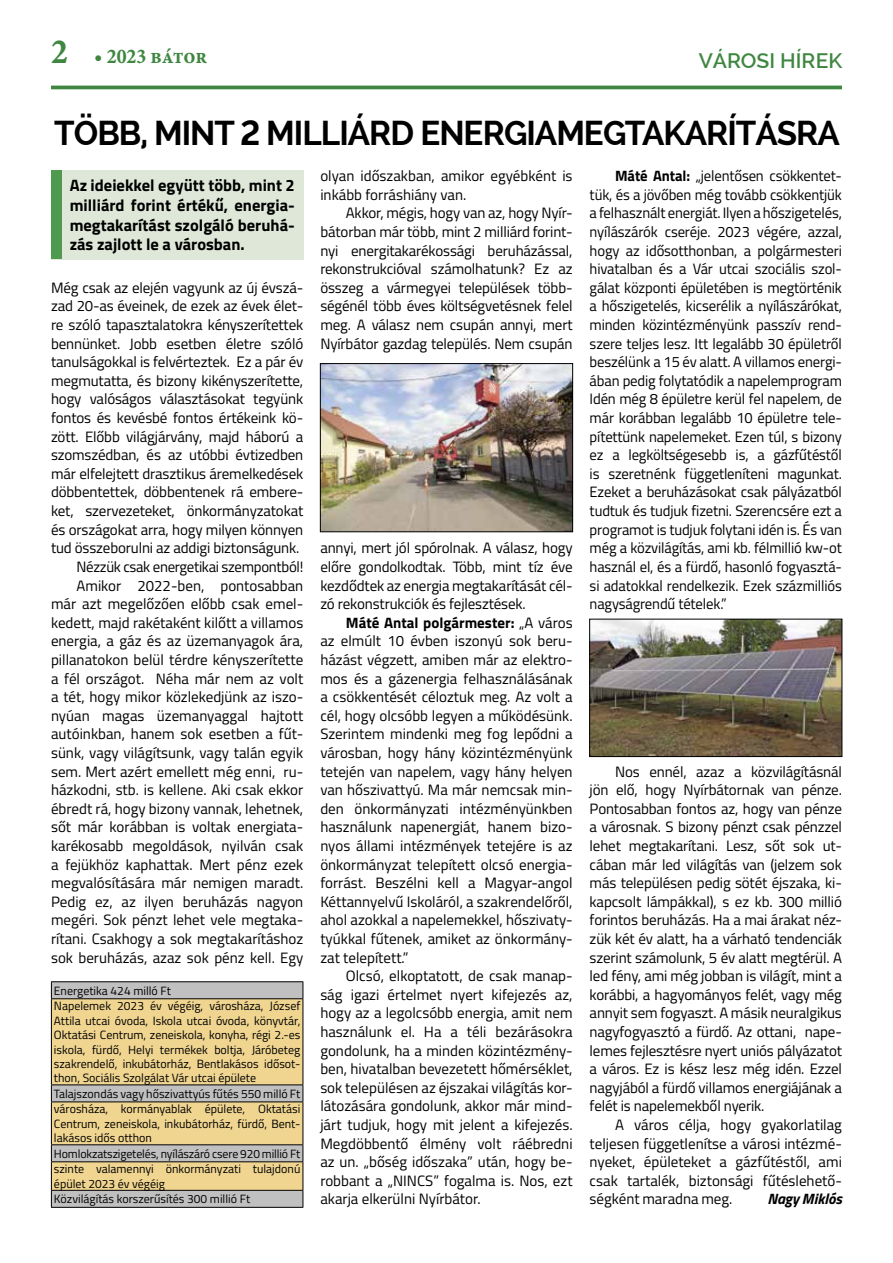
<style>
.page{position:relative;width:893px;height:1263px;background:#fff}
.page>*{position:absolute;margin:0;border:0;box-sizing:border-box;transform-origin:0 0}
.t1{font:700 34.5px "Raleway";letter-spacing:-.03em;color:#000;scale:.96 1}
.t2{font:21px "Minion Pro Bold Cn Capt";letter-spacing:-.005em;color:#3f8741}
.t3{font:600 21px "Raleway";color:#3f8741}
.t4{font:700 16.5px/19.8px "Titillium";color:#000;text-align:justify}
.t5{font:15px/18.6px "Titillium";letter-spacing:-.01em;color:#000;text-align:justify}
.t6{font:italic 700 15px "Titillium";color:#000}
.t7{font:12px/14.4px "Titillium";color:#000}
.s1{font-size:35.55px}
.s2{font-weight:700}
</style>
<div class="page">
<hr style="left:51px;top:86px;width:791px;height:3px;background:#3f8741">
<div style="left:52px;top:982px;width:251px;height:225px;background:#c0c0c0"></div>
<svg style="left:52px;top:999px;width:251px;height:191px;background:#e5ce97"></svg>
<hr style="left:51px;top:981px;width:252px;height:1px;background:#000">
<svg style="left:51px;top:982px;width:1px;height:16px"></svg>
<svg style="left:303px;top:982px;width:1px;height:16px"></svg>
<hr style="left:51px;top:998px;width:252px;height:1px;background:#000">
<hr style="left:51px;top:999px;width:1px;height:85px;background:#000">
<hr style="left:303px;top:999px;width:1px;height:85px;background:#000">
<hr style="left:51px;top:1084px;width:252px;height:1px;background:#000">
<svg style="left:51px;top:1085px;width:1px;height:16px"></svg>
<svg style="left:303px;top:1085px;width:1px;height:16px"></svg>
<hr style="left:51px;top:1101px;width:252px;height:1px;background:#000">
<hr style="left:51px;top:1102px;width:1px;height:42px;background:#000">
<hr style="left:303px;top:1102px;width:1px;height:42px;background:#000">
<hr style="left:51px;top:1144px;width:252px;height:1px;background:#000">
<hr style="left:51px;top:1161px;width:252px;height:1px;background:#000">
<hr style="left:51px;top:1190px;width:252px;height:1px;background:#000">
<svg style="left:51px;top:1145px;width:1px;height:62px"></svg>
<svg style="left:303px;top:1145px;width:1px;height:62px"></svg>
<hr style="left:51px;top:1207px;width:252px;height:1px;background:#000">
<img style="left:591px;top:621px;width:249px;height:134px">
<div style="left:589px;top:619px;width:253px;height:138px;border:1px solid #000"></div>
<img style="left:322px;top:365px;width:249px;height:165px">
<div style="left:320px;top:363px;width:253px;height:169px;border:1px solid #000"></div>
<div style="left:51px;top:170px;width:252px;height:89px;background:#dfe8d8"></div>
<div style="left:51px;top:170px;width:10px;height:89px;background:#509a50"></div>
<h2 class="t2" style="left:51px;top:42px;width:158px"><span class="s1">2</span> • 2023 bátor</h2>
<h2 class="t3" style="left:699px;top:48px;width:145px">VÁROSI HÍREK</h2>
<h1 class="t1" style="left:54px;top:113px;width:820px">TÖBB, MINT 2 MILLIÁRD ENERGIAMEGTAKARÍTÁSRA</h1>
<p class="t4" style="left:70px;top:174px;width:227px">Az ideiekkel együtt több, mint 2 milliárd forint értékű, energia&shy;megtakarítást szolgáló beruhá&shy;zás zajlott le a városban.</p>
<p class="t5" style="left:51px;top:278px;width:254px;text-align:right">Még csak az elején vagyunk az új évszá&shy;zad 20-as éveinek, de ezek az évek élet&shy;re szóló tapasztalatokra kényszerítettek bennünket. Jobb esetben életre szóló tanulságokkal is felvérteztek. Ez a pár év megmutatta, és bizony kikényszerítette, hogy valóságos választásokat tegyünk fontos és kevésbé fontos értékeink kö&shy;zött. Előbb világjárvány, majd háború a szomszédban, és az utóbbi évtizedben már elfelejtett drasztikus áremelkedések döbbentettek, döbbentenek rá embere&shy;ket, szervezeteket, önkormányzatokat és országokat arra, hogy milyen könnyen tud összeborulni az addigi biztonságunk.<br>Nézzük csak energetikai szempontból!<br>Amikor 2022-ben, pontosabban már azt megelőzően előbb csak emel&shy;kedett, majd rakétaként kilőtt a villamos energia, a gáz és az üzemanyagok ára, pillanatokon belül térdre kényszerítette a fél országot. Néha már nem az volt a tét, hogy mikor közlekedjünk az iszo&shy;nyúan magas üzemanyaggal hajtott autóinkban, hanem sok esetben a fűt&shy;sünk, vagy világítsunk, vagy talán egyik sem. Mert azért emellett még enni, ru&shy;házkodni, stb. is kellene. Aki csak ekkor ébredt rá, hogy bizony vannak, lehetnek, sőt már korábban is voltak energiata&shy;karékosabb megoldások, nyilván csak a fejükhöz kaphattak. Mert pénz ezek megvalósítására már nemigen maradt.<br>Pedig ez, az ilyen beruházás nagyon megéri. Sok pénzt lehet vele megtaka&shy;rítani. Csakhogy a sok megtakarításhoz sok beruházás, azaz sok pénz kell. Egy</p>
<p class="t7" style="left:54px;top:982px;width:248px;line-height:15.6px">Energetika 424 milló Ft<br>Napelemek 2023 év végéig, városháza, József</p>
<p class="t7" style="left:54px;top:1013px;width:248px;text-align:justify">Attila utcai óvoda, Iskola utcai óvoda, könyvtár, Oktatási Centrum, zeneiskola, konyha, régi 2.-es iskola, fürdő, Helyi termékek boltja, Járóbeteg szakrendelő, inkubátorház, Bentlakásos idősot&shy;thon, Sociális Szolgálat Vár utcai épülete</p>
<p class="t7" style="left:54px;top:1085px;width:248px;line-height:15.6px">Talajszondás vagy hőszivattyús fűtés 550 milló Ft városháza, kormányablak épülete, Oktatási</p>
<p class="t7" style="left:54px;top:1116px;width:248px">Centrum, zeneiskola, inkubátorház, fürdő, Bent&shy;lakásos idős otthon</p>
<p class="t7" style="left:54px;top:1145px;width:248px;line-height:15.6px">Homlokzatszigetelés, nyílászáró csere 920 millió Ft szinte valamennyi önkormányzati tulajdonú</p>
<p class="t7" style="left:54px;top:1175px;width:198px;line-height:15.6px">épület 2023 év végéig<br>Közvilágítás korszerűsítés 300 millió Ft</p>
<p class="t5" style="left:320px;top:166px;width:254px">olyan időszakban, amikor egyébként is inkább forráshiány van.</p>
<p class="t5" style="left:320px;top:203px;width:254px;text-indent:26px">Akkor, mégis, hogy van az, hogy Nyír&shy;bátorban már több, mint 2 milliárd forint&shy;nyi energitakarékossági beruházással, rekonstrukcióval számolhatunk? Ez az összeg a vármegyei települések több&shy;ségénél több éves költségvetésnek felel meg. A válasz nem csupán annyi, mert Nyírbátor gazdag település. Nem csupán</p>
<p class="t5" style="left:320px;top:538px;width:254px">annyi, mert jól spórolnak. A válasz, hogy előre gondolkodtak. Több, mint tíz éve kezdődtek az energia megtakarítását cél&shy;zó rekonstrukciók és fejlesztések.</p>
<p class="t5" style="left:320px;top:612px;width:254px;text-indent:26px"><span class="s2">Máté Antal polgármester:</span> „A város az elmúlt 10 évben iszonyú sok beru&shy;házást végzett, amiben már az elektro&shy;mos és a gázenergia felhasználásának a csökkentését céloztuk meg. Az volt a cél, hogy olcsóbb legyen a működésünk.<br>Szerintem mindenki meg fog lepődni a városban, hogy hány közintézményünk tetején van napelem, vagy hány helyen van hőszivattyú. Ma már nemcsak min&shy;den önkormányzati intézményünkben használunk napenergiát, hanem bizo&shy;nyos állami intézmények tetejére is az önkormányzat telepített olcsó energia&shy;forrást. Beszélni kell a Magyar-angol Kéttannyelvű Iskoláról, a szakrendelőről, ahol azokkal a napelemekkel, hőszivat - tyúkkal fűtenek, amiket az önkormány&shy;zat telepített.”</p>
<p class="t5" style="left:320px;top:966px;width:254px;text-indent:26px">Olcsó, elkoptatott, de csak manap&shy;ság igazi értelmet nyert kifejezés az, hogy az a legolcsóbb energia, amit nem használunk el. Ha a téli bezárásokra gondolunk, ha a minden közintézmény&shy;ben, hivatalban bevezetett hőmérséklet, sok településen az éjszakai világítás kor&shy;látozására gondolunk, akkor már mind&shy;járt tudjuk, hogy mit jelent a kifejezés.<br>Megdöbbentő élmény volt ráébredni az un. „bőség időszaka” után, hogy be&shy;robbant a „NINCS” fogalma is. Nos, ezt akarja elkerülni Nyírbátor.</p>
<p class="t5" style="left:590px;top:166px;width:254px;text-indent:26px"><span class="s2">Máté Antal:</span> „jelentősen csökkentet&shy;tük, és a jövőben még tovább csökkentjük a felhasznált energiát. Ilyen a hőszigetelés, nyílászárók cseréje. 2023 végére, azzal, hogy az idősotthonban, a polgármesteri hivatalban és a Vár utcai szociális szol&shy;gálat központi épületében is megtörténik a hőszigetelés, kicserélik a nyílászárókat, minden közintézményünk passzív rend&shy;szere teljes lesz. Itt legalább 30 épületről beszélünk a 15 év alatt. A villamos energi&shy;ában pedig folytatódik a napelemprogram Idén még 8 épületre kerül fel napelem, de már korábban legalább 10 épületre tele&shy;pítettünk napelemeket. Ezen túl, s bizony ez a legköltségesebb is, a gázfűtéstől is szeretnénk függetleníteni magunkat.<br>Ezeket a beruházásokat csak pályázatból tudtuk és tudjuk fizetni. Szerencsére ezt a programot is tudjuk folytani idén is. És van még a közvilágítás, ami kb. félmillió kw-ot használ el, és a fürdő, hasonló fogyasztá&shy;si adatokkal rendelkezik. Ezek százmilliós nagyságrendű tételek.”</p>
<p class="t5" style="left:590px;top:761px;width:254px;text-indent:26px">Nos ennél, azaz a közvilágításnál jön elő, hogy Nyírbátornak van pénze.<br>Pontosabban fontos az, hogy van pénze a városnak. S bizony pénzt csak pénzzel lehet megtakarítani. Lesz, sőt sok ut&shy;cában már led világítás van (jelzem sok más településen pedig sötét éjszaka, ki&shy;kapcsolt lámpákkal), s ez kb. 300 millió forintos beruházás. Ha a mai árakat néz&shy;zük két év alatt, ha a várható tendenciák szerint számolunk, 5 év alatt megtérül. A led fény, ami még jobban is világít, mint a korábbi, a hagyományos felét, vagy még annyit sem fogyaszt. A másik neuralgikus nagyfogyasztó a fürdő. Az ottani, nape&shy;lemes fejlesztésre nyert uniós pályázatot a város. Ez is kész lesz még idén. Ezzel nagyjából a fürdő villamos energiájának a felét is napelemekből nyerik.</p>
<p class="t5" style="left:590px;top:1115px;width:254px;text-indent:26px">A város célja, hogy gyakorlatilag teljesen függetlenítse a városi intézmé&shy;nyeket, épületeket a gázfűtéstől, ami csak tartalék, biztonsági fűtéslehető&shy;ségként maradna meg.</p>
<p class="t6" style="left:767px;top:1187px;width:76px">Nagy Miklós</p>
</div>
